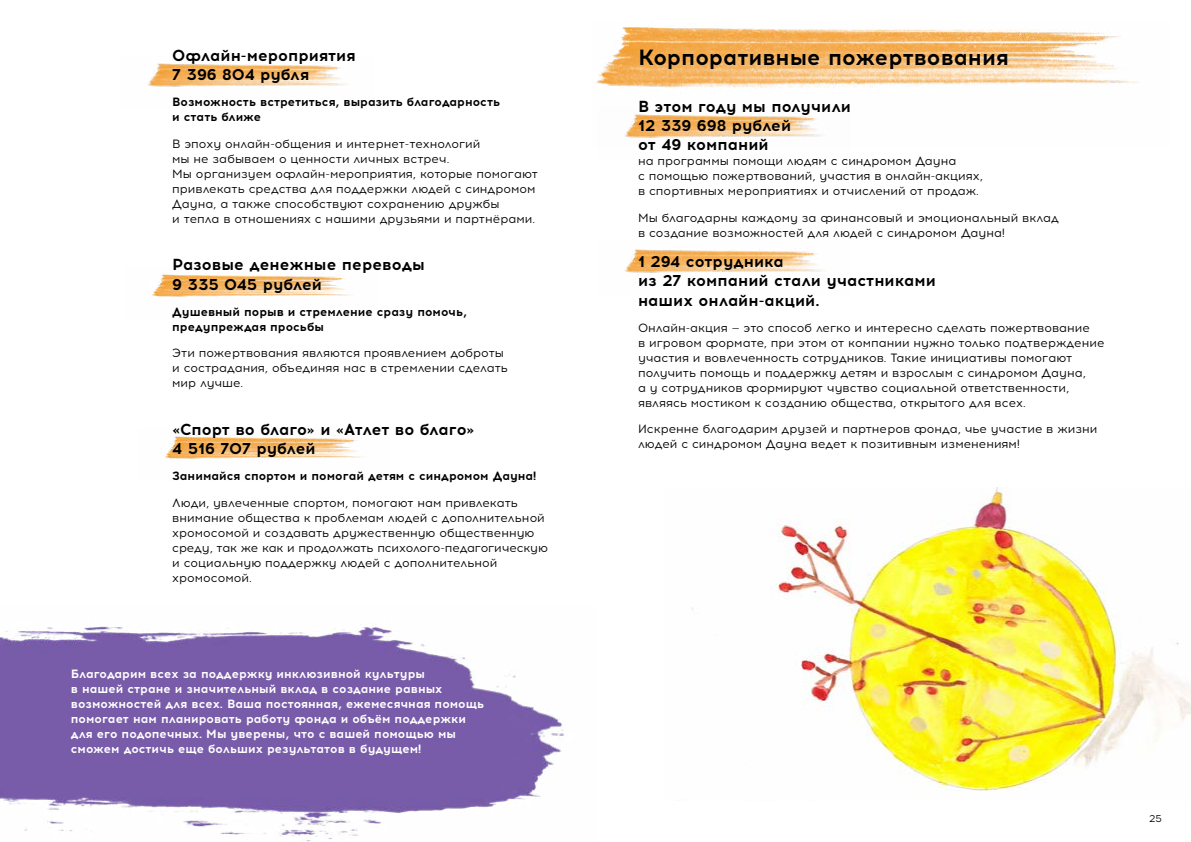
<style>
.page{position:relative;width:1191px;height:842px;background:#fff}
.page>*{position:absolute;margin:0;border:0;box-sizing:border-box;transform-origin:0 0}
.t1{font:700 22px "Acrom";color:#000}
.t2{font:700 16px/19.2px "Acrom";color:#000}
.t3{font:12px/15px "Acrom";color:#000}
.t4{font:700 12px/15px "Acrom";color:#fff}
.t5{font:700 12px/15px "Acrom";color:#000}
.t6{font:10px "Acrom";color:#000}
</style>
<div class="page">
<img style="left:148px;top:63px;width:198px;height:24px">
<img style="left:625px;top:249px;width:197px;height:24px">
<img style="left:152px;top:273px;width:198px;height:24px">
<img style="left:164px;top:435px;width:198px;height:24px">
<img style="left:0;top:626px;width:564px;height:216px">
<img style="left:596px;top:27px;width:542px;height:111px">
<img style="left:691px;top:488px;width:500px;height:303px">
<h2 class="t2" style="left:172px;top:46px;width:185px">Офлайн-мероприятия<br>7 396 804 рубля</h2>
<p class="t5" style="left:172px;top:95px;width:329px">Возможность встретиться, выразить благодарность и стать ближе</p>
<p class="t3" style="left:172px;top:137px;width:367px">В эпоху онлайн-общения и интернет-технологий<br>мы не забываем о ценности личных встреч.<br>Мы организуем офлайн-мероприятия, которые помогают привлекать средства для поддержки людей с синдромом Дауна, а также способствуют сохранению дружбы<br>и тепла в отношениях с нашими друзьями и партнёрами.</p>
<h2 class="t2" style="left:172px;top:255px;width:254px">Разовые денежные переводы<br>9 335 045 рублей</h2>
<p class="t5" style="left:172px;top:304px;width:296px">Душевный порыв и стремление сразу помочь, предупреждая просьбы</p>
<p class="t3" style="left:172px;top:346px;width:337px">Эти пожертвования являются проявлением доброты и сострадания, объединяя нас в стремлении сделать мир лучше.</p>
<h2 class="t2" style="left:172px;top:420px;width:304px">«Спорт во благо» и «Атлет во благо»<br>4 516 707 рублей</h2>
<p class="t5" style="left:172px;top:469px;width:366px">Занимайся спортом и помогай детям с синдромом Дауна!</p>
<p class="t3" style="left:172px;top:495px;width:377px">Люди, увлеченные спортом, помогают нам привлекать внимание общества к проблемам людей с дополнительной хромосомой и создавать дружественную общественную среду, так же как и продолжать психолого-педагогическую и социальную поддержку людей с дополнительной хромосомой.</p>
<p class="t4" style="left:71px;top:666px;width:415px">Благодарим всех за поддержку инклюзивной культуры<br>в нашей стране и значительный вклад в создание равных возможностей для всех. Ваша постоянная, ежемесячная помощь помогает нам планировать работу фонда и объём поддержки для его подопечных. Мы уверены, что с вашей помощью мы сможем достичь еще больших результатов в будущем!</p>
<h1 class="t1" style="left:638px;top:42px;width:372px">Корпоративные пожертвования</h1>
<h2 class="t2" style="left:638px;top:97px;width:214px">В этом году мы получили<br>12 339 698 рублей<br>от 49 компаний</h2>
<p class="t3" style="left:638px;top:154px;width:346px">на программы помощи людям с синдромом Дауна<br>с помощью пожертвований, участия в онлайн-акциях, в спортивных мероприятиях и отчислений от продаж.</p>
<p class="t3" style="left:638px;top:210px;width:422px">Мы благодарны каждому за финансовый и эмоциональный вклад в создание возможностей для людей с синдромом Дауна!</p>
<h2 class="t2" style="left:638px;top:252px;width:299px">1 294 сотрудника<br>из 27 компаний стали участниками наших онлайн-акций.</h2>
<p class="t3" style="left:638px;top:321px;width:468px">Онлайн-акция — это способ легко и интересно сделать пожертвование<br>в игровом формате, при этом от компании нужно только подтверждение участия и вовлеченность сотрудников. Такие инициативы помогают получить помощь и поддержку детям и взрослым с синдромом Дауна,<br>а у сотрудников формируют чувство социальной ответственности, являясь мостиком к созданию общества, открытого для всех.</p>
<p class="t3" style="left:638px;top:422px;width:461px">Искренне благодарим друзей и партнеров фонда, чье участие в жизни людей с синдромом Дауна ведет к позитивным изменениям!</p>
<p class="t6" style="left:1149px;top:812px;width:14px">25</p>
</div>
